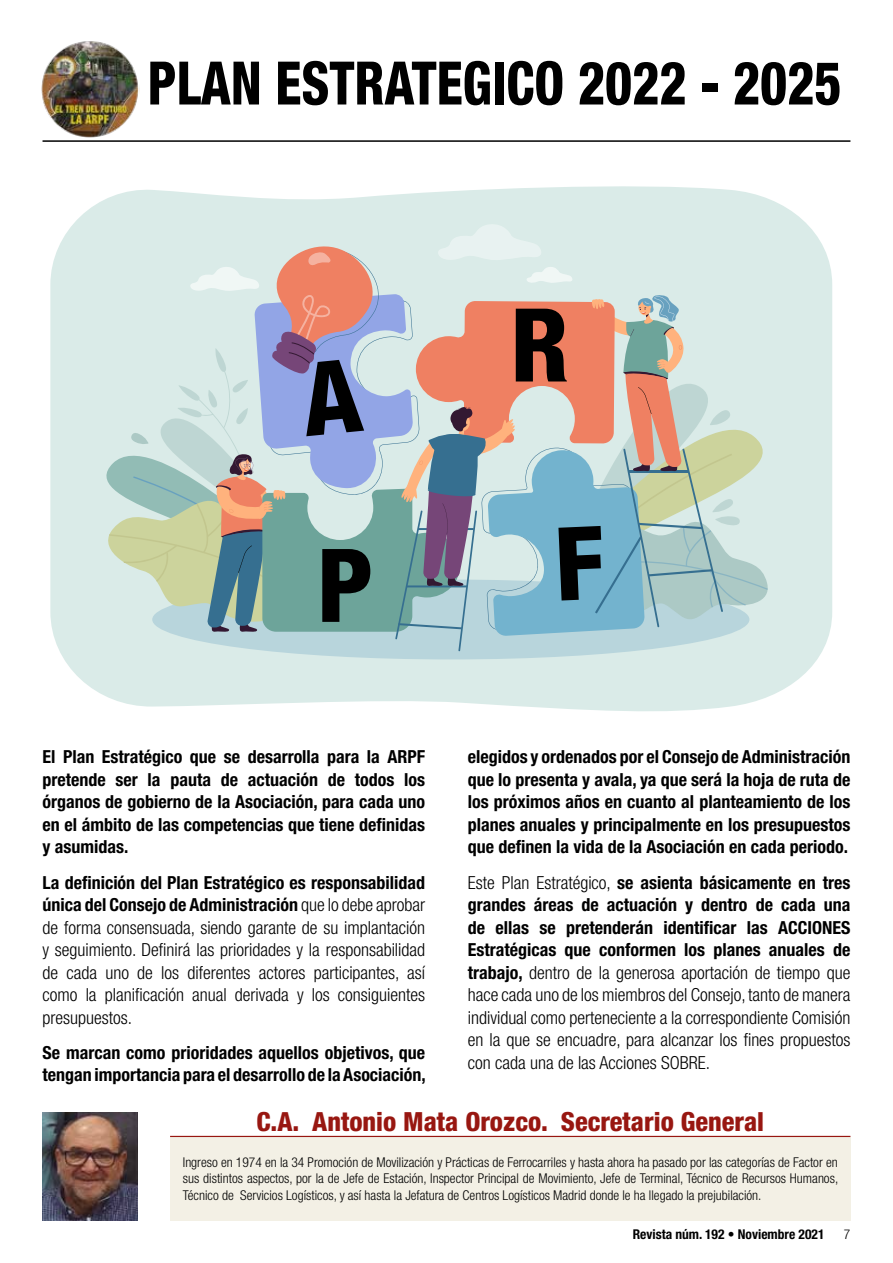
<style>
.page{position:relative;width:893px;height:1263px;background:#fff}
.page>*{position:absolute;margin:0;border:0;box-sizing:border-box;transform-origin:0 0}
.t1{font:800 condensed 60px "Helvetica Neue LT Std";color:#000;scale:.87 1}
.t2{font:800 condensed 26.4px "Helvetica Neue LT Std";color:#981711}
.t3{font:300 condensed 18px/22.5px "Helvetica Neue LT Std";color:#000;text-align:justify}
.t4{font:700 condensed 18px/22.5px "Helvetica Neue LT Std";color:#000;text-align:justify}
.t5{font:300 condensed 13.5px/16.5px "Helvetica Neue LT Std";color:#000;text-align:justify}
.t6{font:700 condensed 13.5px "Helvetica Neue LT Std";color:#000}
.s1{font-weight:700}
</style>
<div class="page">
<img style="left:41px;top:41px;width:99px;height:97px">
<hr style="left:43px;top:140px;width:807px;height:2px;background:#000">
<svg style="left:50px;top:186px;width:782px;height:526px;fill:#daebe8"></svg>
<div style="left:152px;top:580px;width:597px;height:79px;background:#b8d5dc;border-radius:50%"></div>
<svg style="left:74px;top:224px;width:728px;height:427px;background:#b9c3c1"></svg>
<img style="left:43px;top:1112px;width:95px;height:108px">
<div style="left:170px;top:1137px;width:680px;height:83px;background:#f3f0e5"></div>
<hr style="left:170px;top:1136px;width:680px;height:1px;background:#981711">
<h1 class="t1" style="left:148px;top:46px;width:799px">PLAN ESTRATEGICO 2022 - 2025</h1>
<p class="t4" style="left:43px;top:745px;width:384px">El Plan Estratégico que se desarrolla para la ARPF pretende ser la pauta de actuación de todos los órganos de gobierno de la Asociación, para cada uno en el ámbito de las competencias que tiene definidas y asumidas.</p>
<p class="t3" style="left:43px;top:871px;width:384px"><span class="s1">La definición del Plan Estratégico es responsabilidad única del Consejo de Administración</span> que lo debe aprobar de forma consensuada, siendo garante de su implantación y seguimiento. Definirá las prioridades y la responsabilidad de cada uno de los diferentes actores participantes, así como la planificación anual derivada y los consiguientes presupuestos.</p>
<p class="t4" style="left:43px;top:1041px;width:385px">Se marcan como prioridades aquellos objetivos, que tengan importancia para el desarrollo de la Asociación,</p>
<p class="t4" style="left:468px;top:745px;width:384px">elegidos y ordenados por el Consejo de Administración que lo presenta y avala, ya que será la hoja de ruta de los próximos años en cuanto al planteamiento de los planes anuales y principalmente en los presupuestos que definen la vida de la Asociación en cada periodo.</p>
<p class="t3" style="left:468px;top:871px;width:384px">Este Plan Estratégico, <span class="s1">se asienta básicamente en tres grandes áreas de actuación y dentro de cada una de ellas se pretenderán identificar las ACCIONES Estratégicas que conformen los planes anuales de trabajo,</span> dentro de la generosa aportación de tiempo que hace cada uno de los miembros del Consejo, tanto de manera individual como perteneciente a la correspondiente Comisión en la que se encuadre, para alcanzar los fines propuestos con cada una de las Acciones SOBRE.</p>
<h2 class="t2" style="left:256px;top:1105px;width:509px">C.A. Antonio Mata Orozco. Secretario General</h2>
<p class="t5" style="left:183px;top:1154px;width:657px">Ingreso en 1974 en la 34 Promoción de Movilización y Prácticas de Ferrocarriles y hasta ahora ha pasado por las categorías de Factor en sus distintos aspectos, por la de Jefe de Estación, Inspector Principal de Movimiento, Jefe de Terminal, Técnico de Recursos Humanos, Técnico de Servicios Logísticos, y así hasta la Jefatura de Centros Logísticos Madrid donde le ha llegado la prejubilación.</p>
<p class="t6" style="left:633px;top:1225px;width:193px">Revista núm. 192 • Noviembre 2021</p>
<p class="t5" style="left:844px;top:1225px;width:8px">7</p>
</div>
